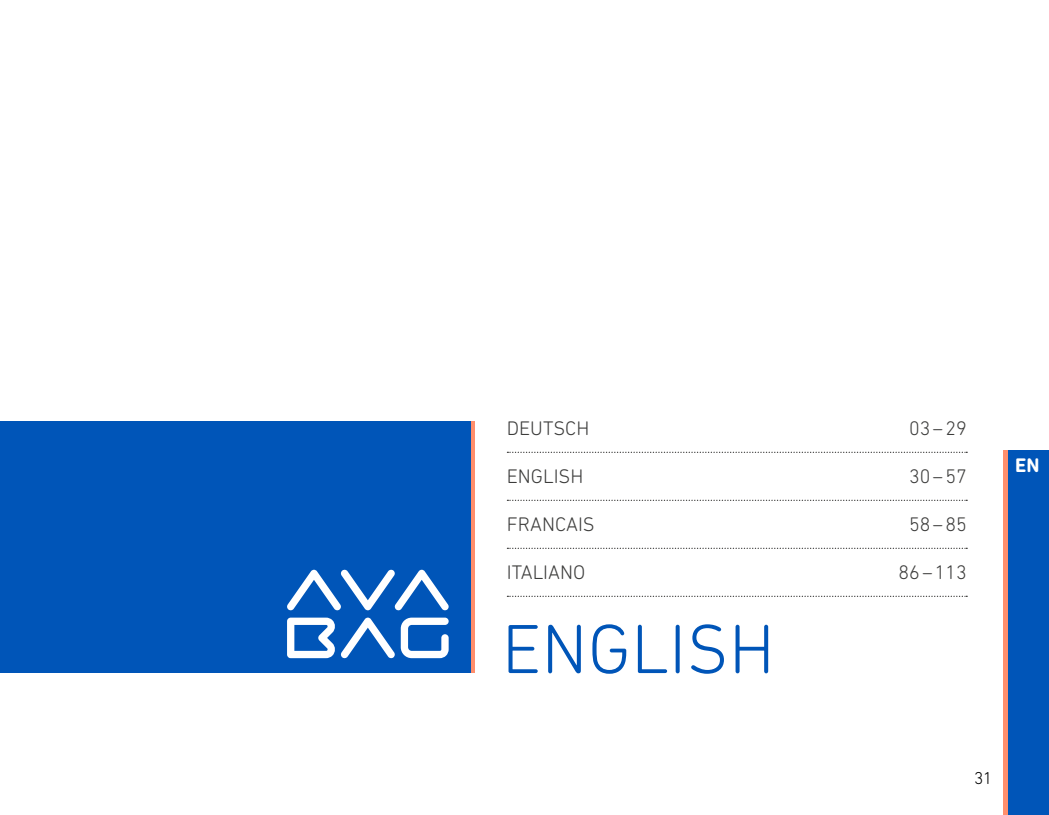
<style>
.page{position:relative;width:1049px;height:815px;background:#fff}
.page>*{position:absolute;margin:0;border:0;box-sizing:border-box;transform-origin:0 0}
.t1{font:300 70.5px "DIN Next Rounded LT Pro";letter-spacing:.005em;color:#0055b8}
.t2{font:300 20px "DIN Next Rounded LT Pro";color:#3c3c3b}
.t3{font:700 20px "DIN Next Rounded LT Pro";color:#fff}
.t4{font:300 17.5px "DIN Next Rounded LT Pro";color:#000}
</style>
<div class="page">
<div style="left:1004px;top:450px;width:45px;height:365px;background:#0055b8"></div>
<hr style="left:1003px;top:450px;width:4px;height:365px;background:#ff8e6c">
<div style="left:0;top:422px;width:471px;height:251px;background:#0055b8"></div>
<svg style="left:287px;top:570px;width:162px;height:88px"></svg>
<hr style="left:471px;top:422px;width:4px;height:251px;background:#ff8e6c">
<svg style="left:507px;top:452px;width:460px;height:1px"></svg>
<svg style="left:507px;top:500px;width:460px;height:1px"></svg>
<svg style="left:507px;top:548px;width:460px;height:1px"></svg>
<svg style="left:507px;top:596px;width:460px;height:1px"></svg>
<p class="t2" style="left:507px;top:417px;width:84px">DEUTSCH</p>
<p class="t2" style="left:909px;top:417px;width:59px">03 – 29</p>
<p class="t2" style="left:507px;top:465px;width:78px">ENGLISH</p>
<p class="t2" style="left:909px;top:465px;width:59px">30 – 57</p>
<p class="t2" style="left:507px;top:513px;width:90px">FRANCAIS</p>
<p class="t2" style="left:909px;top:513px;width:59px">58 – 85</p>
<p class="t2" style="left:507px;top:561px;width:80px">ITALIANO</p>
<p class="t2" style="left:898px;top:561px;width:70px">86 – 113</p>
<h1 class="t1" style="left:502px;top:609px;width:274px">ENGLISH</h1>
<p class="t3" style="left:1015px;top:454px;width:26px">EN</p>
<p class="t4" style="left:974px;top:768px;width:20px">31</p>
</div>
